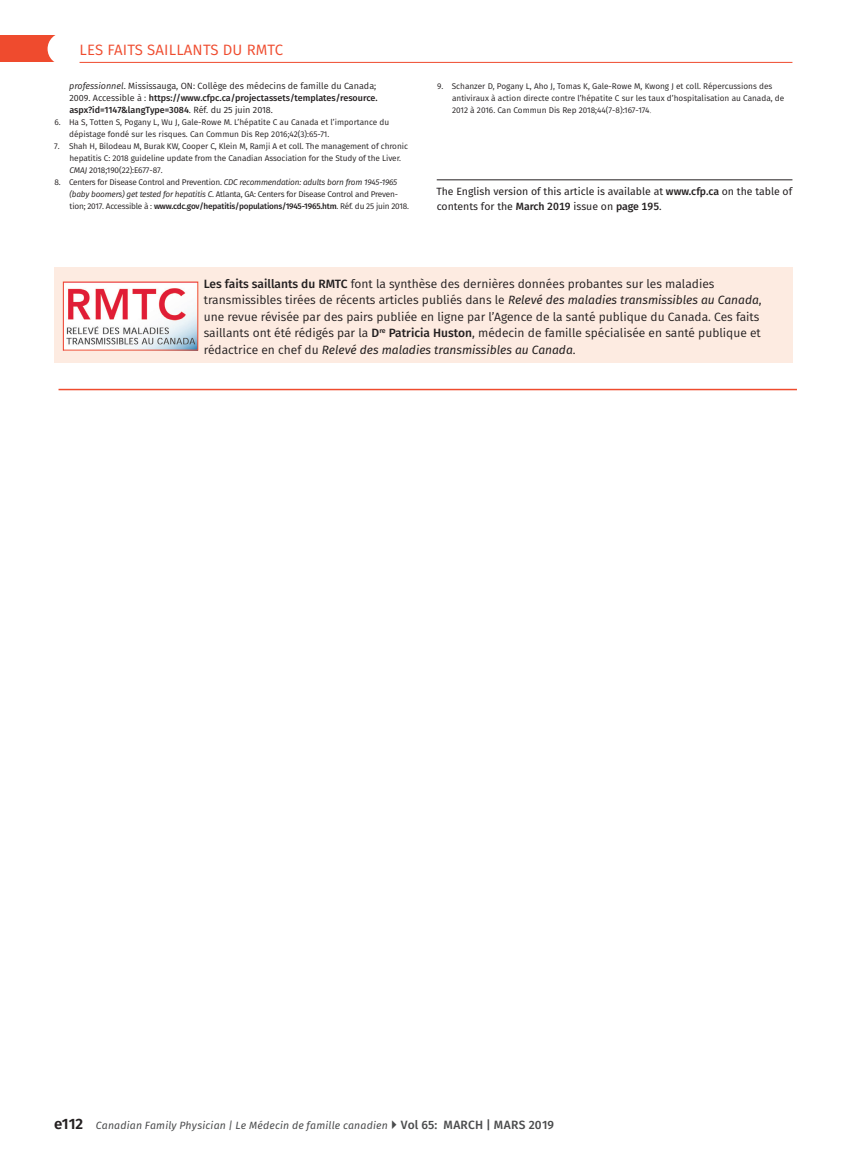
<style>
.page{position:relative;width:851px;height:1161px;background:#fff}
.page>*{position:absolute;margin:0;border:0;box-sizing:border-box;transform-origin:0 0}
.t1{font:15px "Fira Sans";letter-spacing:.01em;color:#ef4b2e}
.InfoBOX{font:12px/16.5px "Fira Sans";color:#231f20}
.InfoLine{font:10.5px/15px "Fira Sans";color:#231f20}
.t2{font:italic 10.5px "Fira Sans";letter-spacing:.015em;color:#4b4c4d}
.Reference{font:9px/12px "Fira Sans";color:#231f20}
.Reference-2{font:8.25px/12px "Fira Sans";letter-spacing:-.01em;color:#231f20}
.s1{font-style:italic}
.s2{font-weight:500}
.s3{font-family:"Times New Roman"}
.s4{font-weight:600;font-style:normal;font-size:15px;color:#231f20}
.s5{font-weight:500;font-style:normal;font-size:12px}
</style>
<div class="page">
<div style="left:0;top:35px;width:55px;height:27px;background:#ef4b2e"></div>
<div style="left:48px;top:33px;width:32px;height:32px;background:#fff;border-radius:50%"></div>
<hr style="left:80px;top:62px;width:712px;height:1px;background:#ef4b2e">
<hr style="left:436px;top:179px;width:356px;height:1px;background:#231f20">
<hr style="left:58px;top:389px;width:738px;height:1px;background:#ef4b2e">
<div style="left:54px;top:267px;width:738px;height:96px;background:#fdebe1"></div>
<img style="left:65px;top:284px;width:131px;height:64px">
<p class="t1" style="left:80px;top:38px;width:205px">LES FAITS SAILLANTS DU RMTC</p>
<p class="Reference" style="left:69px;top:80px;width:310px"><span class="s1">professionnel</span>. Mississauga, ON: Collège des médecins de famille du Canada;<br>2009. Accessible à : <span class="s2">https://www.cfpc.ca/projectassets/templates/resource. aspx?id=1147&amp;langType=3084</span>. Réf. du 25 juin 2018.</p>
<p class="Reference-2" style="left:69px;top:116px;width:321px;text-indent:-15px">6. Ha S, Totten S, Pogany L, Wu J, Gale-Rowe M. L’hépatite C au Canada et l’importance du dépistage fondé sur les risques. Can Commun Dis Rep 2016;42(3):65-71.</p>
<p class="Reference-2" style="left:69px;top:140px;width:340px;text-indent:-15px">7. Shah H, Bilodeau M, Burak KW, Cooper C, Klein M, Ramji A et coll. The management of chronic hepatitis C: 2018 guideline update from the Canadian Association for the Study of the Liver.<br><span class="s1">CMAJ</span> 2018;190(22):E677-87.</p>
<p class="Reference-2" style="left:69px;top:176px;width:341px;text-indent:-15px">8. Centers for Disease Control and Prevention. <span class="s1">CDC recommendation: adults born from 1945-1965 (baby boomers) get tested for hepatitis C</span>. Atlanta, GA: Centers for Disease Control and Preven&shy;tion; 2017. Accessible à : <span class="s2">www.cdc.gov/hepatitis/populations/1945-1965.htm</span>. Réf. du 25 juin 2018.</p>
<p class="Reference-2" style="left:452px;top:80px;width:334px;text-indent:-15px">9. Schanzer D, Pogany L, Aho J, Tomas K, Gale-Rowe M, Kwong J et coll. Répercussions des antiviraux à action directe contre l’hépatite C sur les taux d’hospitalisation au Canada, de<br>2012 à 2016. Can Commun Dis Rep 2018;44(7-8):167-174<span class="s3">.</span></p>
<p class="InfoLine" style="left:436px;top:184px;width:357px">The English version of this article is available at <span class="s2">www.cfp.ca</span> on the table of contents for the <span class="s2">March 2019</span> issue on <span class="s2">page 195</span>.</p>
<p class="InfoBOX" style="left:204px;top:275px;width:559px"><span class="s2">Les faits saillants du RMTC</span> font la synthèse des dernières données probantes sur les maladies transmissibles tirées de récents articles publiés dans le <span class="s1">Relevé des maladies transmissibles au Canada</span>, une revue révisée par des pairs publiée en ligne par l’Agence de la santé publique du Canada. Ces faits saillants ont été rédigés par la <span class="s2">D</span><sup>re</sup> <span class="s2">Patricia Huston</span>, médecin de famille spécialisée en santé publique et rédactrice en chef du <span class="s1">Relevé des maladies transmissibles au Canada</span>.</p>
<p class="t2" style="left:54px;top:1117px;width:501px"><span class="s4">e112</span> Canadian Family Physician | Le Médecin de famille canadien <span class="s5">Vol 65: MARCH | MARS 2019</span></p>
</div>
